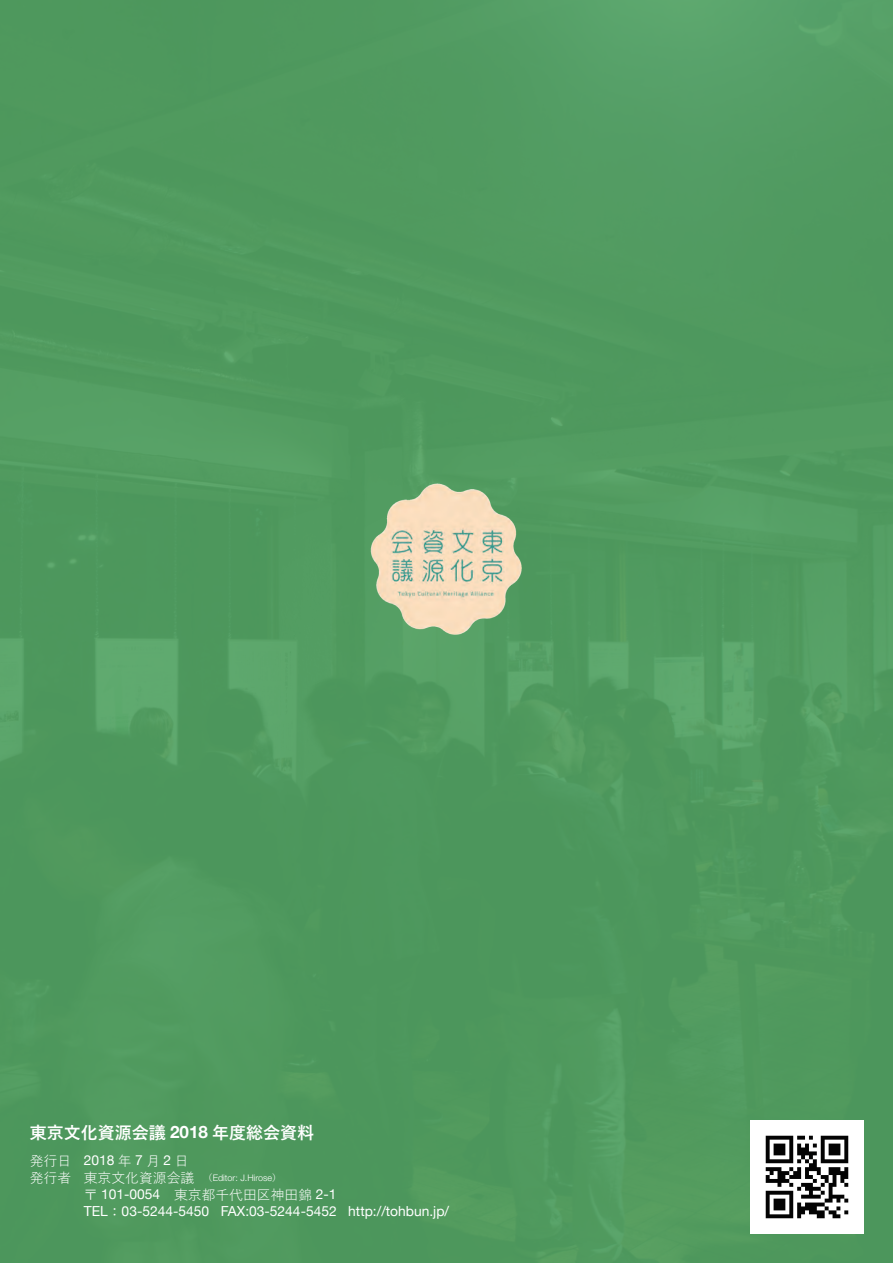
<style>
.page{position:relative;width:893px;height:1263px;background:#4f995e}
.page>*{position:absolute;margin:0;border:0;box-sizing:border-box;transform-origin:0 0}
.t1{font:700 16.95px "Yu Gothic";color:#fff}
.t2{font:13.8px "Helvetica Neue";color:#fff}
.t3{font:13.8px "Yu Gothic";color:#fff}
.t4{font:300 9px "Helvetica Neue LT Pro";color:#fff}
.s1{font-family:"Helvetica Neue"}
.s2{font-family:"Yu Gothic";font-weight:400;font-size:13.8px}
.s3{font-family:"Yu Gothic";font-weight:400}
.s4{font-family:"Yu Gothic"}
</style>
<div class="page">
<img style="left:371px;top:481px;width:151px;height:154px">
<img style="left:750px;top:1120px;width:113px;height:113px">
<p class="t1" style="left:30px;top:1123px;width:286px">東京文化資源会議 <span class="s1">2018</span> 年度総会資料</p>
<p class="t3" style="left:30px;top:1148px;width:160px">発行日 <span class="s1">2018</span>年<span class="s1">7</span>月<span class="s1">2</span>日</p>
<p class="t4" style="left:30px;top:1172px;width:253px"><span class="s2">発行者 東京文化資源会議　</span><span class="s3">（</span>Editor: J.Hirose<span class="s3">）</span></p>
<p class="t3" style="left:84px;top:1182px;width:254px">〒 <span class="s1">101-0054</span>　東京都千代田区神田錦 <span class="s1">2-1</span></p>
<p class="t2" style="left:84px;top:1203px;width:367px">TEL<span class="s4">：</span>03-5244-5450 FAX:03-5244-5452 http://tohbun.jp/</p>
</div>
